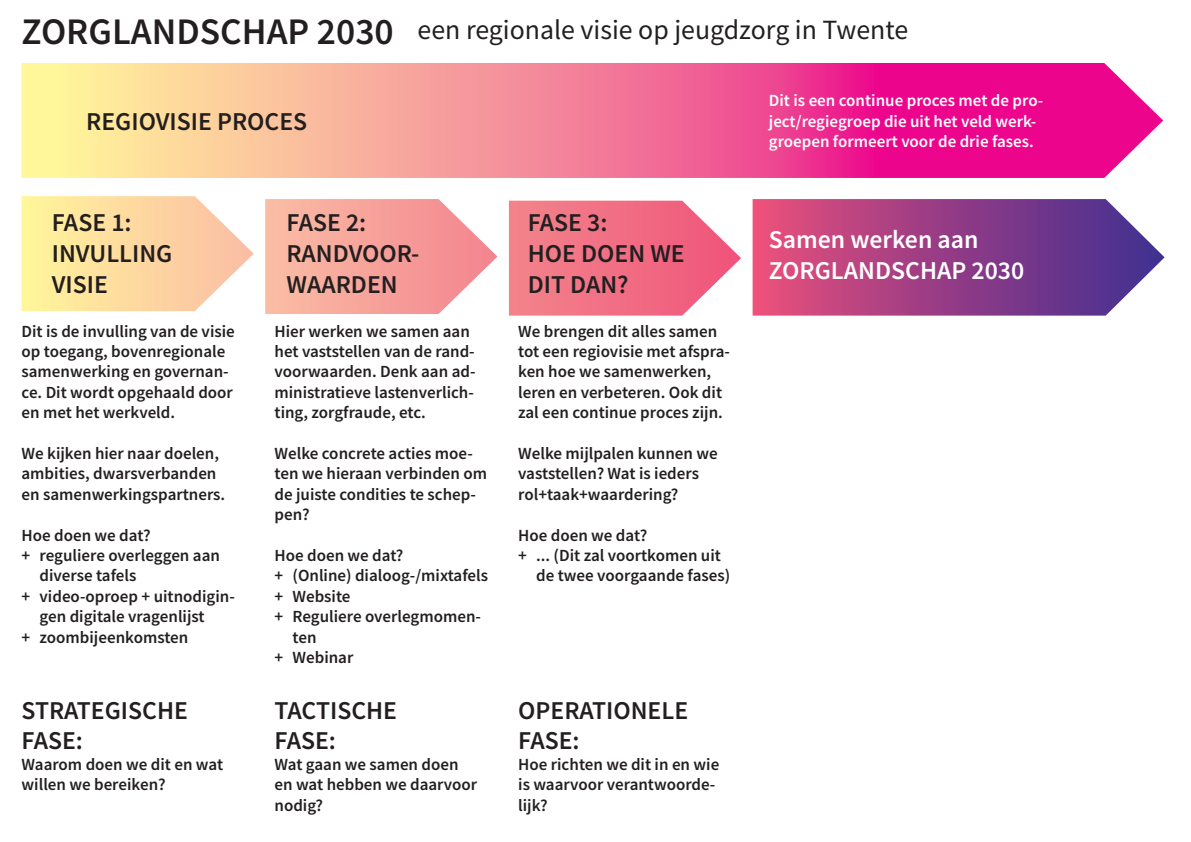
<style>
.page{position:relative;width:1191px;height:842px;background:#fff}
.page>*{position:absolute;margin:0;border:0;box-sizing:border-box;transform-origin:0 0}
.t1{font:600 37.5px "Source Sans Pro";color:#231f20}
.t2{font:27.8px "Source Sans Pro";color:#231f20}
.t3{font:600 25.7px/30.9px "Source Sans Pro";color:#231f20}
.t4{font:600 25.7px/30.9px "Source Sans Pro";color:#fff}
.t5{font:600 17px/20.4px "Source Sans Pro";color:#231f20}
.t6{font:600 17px/20.4px "Source Sans Pro";color:#fff}
</style>
<div class="page">
<svg style="left:22px;top:63px;width:1141px;height:115px;background:#f47898"></svg>
<svg style="left:22px;top:196px;width:232px;height:115px;background:#fde0ab"></svg>
<svg style="left:265px;top:199px;width:232px;height:115px;background:#f7afa7"></svg>
<svg style="left:509px;top:201px;width:232px;height:115px;background:#f38193"></svg>
<svg style="left:752px;top:199px;width:412px;height:117px;background:#9f4c8e"></svg>
<p class="t1" style="left:22px;top:7px;width:374px">ZORGLANDSCHAP 2030</p>
<p class="t2" style="left:417px;top:12px;width:492px">een regionale visie op jeugdzorg in Twente</p>
<p class="t3" style="left:86px;top:106px;width:222px">REGIOVISIE PROCES</p>
<p class="t3" style="left:52px;top:207px;width:81px">FASE 1:</p>
<p class="t3" style="left:52px;top:237px;width:122px">INVULLING<br>VISIE</p>
<p class="t5" style="left:22px;top:321px;width:215px">Dit is de invulling van de visie op toegang, bovenregionale samenwerking en governan&shy;ce. Dit wordt opgehaald door en met het werkveld.</p>
<p class="t5" style="left:22px;top:443px;width:205px">We kijken hier naar doelen, ambities, dwarsverbanden en samenwerkingspartners.</p>
<p class="t5" style="left:22px;top:525px;width:130px">Hoe doen we dat?</p>
<p class="t5" style="left:40px;top:545px;width:182px;text-indent:-18px">+ reguliere overleggen aan diverse tafels</p>
<p class="t5" style="left:40px;top:586px;width:197px;text-indent:-18px">+ video-oproep + uitnodigin&shy;gen digitale vragenlijst</p>
<p class="t5" style="left:22px;top:627px;width:168px">+ zoombijeenkomsten</p>
<p class="t3" style="left:22px;top:694px;width:168px">STRATEGISCHE<br>FASE:</p>
<p class="t5" style="left:22px;top:754px;width:203px">Waarom doen we dit en wat willen we bereiken?</p>
<p class="t3" style="left:286px;top:207px;width:81px">FASE 2:</p>
<p class="t3" style="left:286px;top:237px;width:134px">RANDVOOR-<br>WAARDEN</p>
<p class="t5" style="left:274px;top:321px;width:202px">Hier werken we samen aan het vaststellen van de rand&shy;voorwaarden. Denk aan ad&shy;ministratieve lastenverlich&shy;ting, zorgfraude, etc.</p>
<p class="t5" style="left:274px;top:443px;width:214px">Welke concrete acties moe&shy;ten we hieraan verbinden om de juiste condities te schep&shy;pen?</p>
<p class="t5" style="left:274px;top:545px;width:130px">Hoe doen we dat?</p>
<p class="t5" style="left:274px;top:565px;width:215px">+ (Online) dialoog-/mixtafels</p>
<p class="t5" style="left:274px;top:586px;width:77px">+ Website</p>
<p class="t5" style="left:292px;top:606px;width:190px;text-indent:-18px">+ Reguliere overlegmomen&shy;ten</p>
<p class="t5" style="left:274px;top:647px;width:80px">+ Webinar</p>
<p class="t3" style="left:274px;top:694px;width:124px">TACTISCHE</p>
<p class="t3" style="left:274px;top:725px;width:63px">FASE:</p>
<p class="t5" style="left:274px;top:754px;width:204px">Wat gaan we samen doen en wat hebben we daarvoor nodig?</p>
<p class="t3" style="left:528px;top:207px;width:81px">FASE 3:</p>
<p class="t3" style="left:528px;top:237px;width:159px">HOE DOEN WE<br>DIT DAN?</p>
<p class="t5" style="left:518px;top:321px;width:213px">We brengen dit alles samen tot een regiovisie met afspra&shy;ken hoe we samenwerken, leren en verbeteren. Ook dit zal een continue proces zijn.</p>
<p class="t5" style="left:518px;top:443px;width:201px">Welke mijlpalen kunnen we vaststellen? Wat is ieders rol+taak+waardering?</p>
<p class="t5" style="left:518px;top:525px;width:130px">Hoe doen we dat?</p>
<p class="t5" style="left:536px;top:545px;width:195px;text-indent:-18px">+ ... (Dit zal voortkomen uit de twee voorgaande fases)</p>
<p class="t3" style="left:518px;top:694px;width:171px">OPERATIONELE<br>FASE:</p>
<p class="t5" style="left:518px;top:754px;width:203px">Hoe richten we dit in en wie is waarvoor verantwoorde&shy;lijk?</p>
<p class="t6" style="left:769px;top:90px;width:276px">Dit is een continue proces met de pro&shy;ject/regiegroep die uit het veld werk&shy;groepen formeert voor de drie fases.</p>
<p class="t4" style="left:769px;top:224px;width:257px">Samen werken aan<br>ZORGLANDSCHAP 2030</p>
</div>
